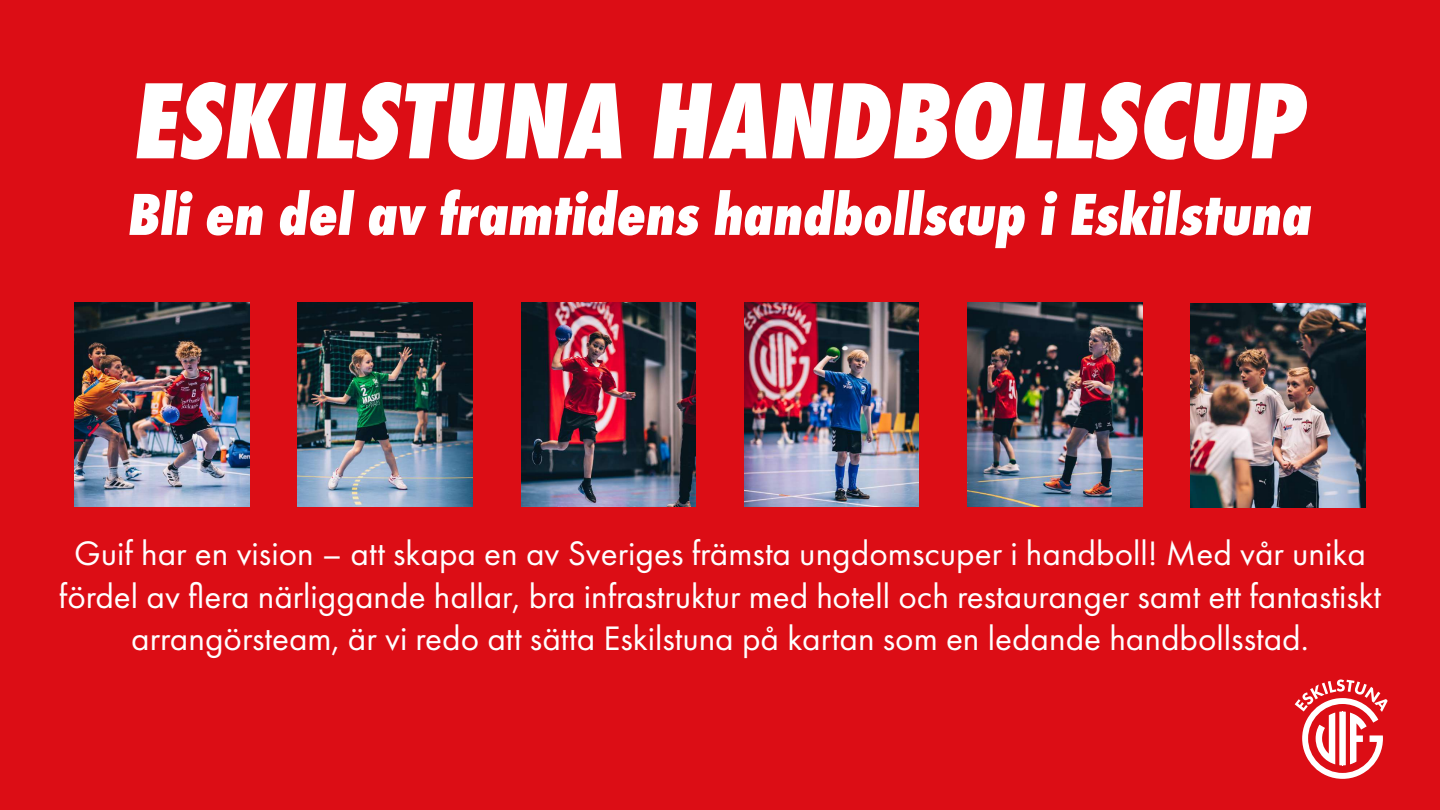
<style>
.page{position:relative;width:1440px;height:810px;background:#dc0d15}
.page>*{position:absolute;margin:0;border:0;box-sizing:border-box;transform-origin:0 0}
.t1{font:italic 800 112.5px "Futura PT Cond";color:#fff}
.t2{font:italic 800 61.5px "Futura PT Cond";color:#fff}
.t3{font:35.25px/42.3px "Futura PT";color:#fff;text-align:center}
</style>
<div class="page">
<img style="left:744px;top:303px;width:175px;height:204px">
<img style="left:1191px;top:303px;width:174px;height:204px">
<img style="left:967px;top:303px;width:175px;height:204px">
<img style="left:521px;top:303px;width:175px;height:204px">
<img style="left:298px;top:303px;width:175px;height:204px">
<img style="left:75px;top:303px;width:174px;height:204px">
<svg style="left:1295px;top:679px;width:93px;height:100px"></svg>
<h1 class="t1" style="left:134px;top:54px;width:1173px">ESKILSTUNA HANDBOLLSCUP</h1>
<h2 class="t2" style="left:128px;top:178px;width:1185px">Bli en del av framtidens handbollscup i Eskilstuna</h2>
<p class="t3" style="left:59px;top:532px;width:1324px">Guif har en vision – att skapa en av Sveriges främsta ungdomscuper i handboll! Med vår unika fördel av flera närliggande hallar, bra infrastruktur med hotell och restauranger samt ett fantastiskt arrangörsteam, är vi redo att sätta Eskilstuna på kartan som en ledande handbollsstad.</p>
</div>
